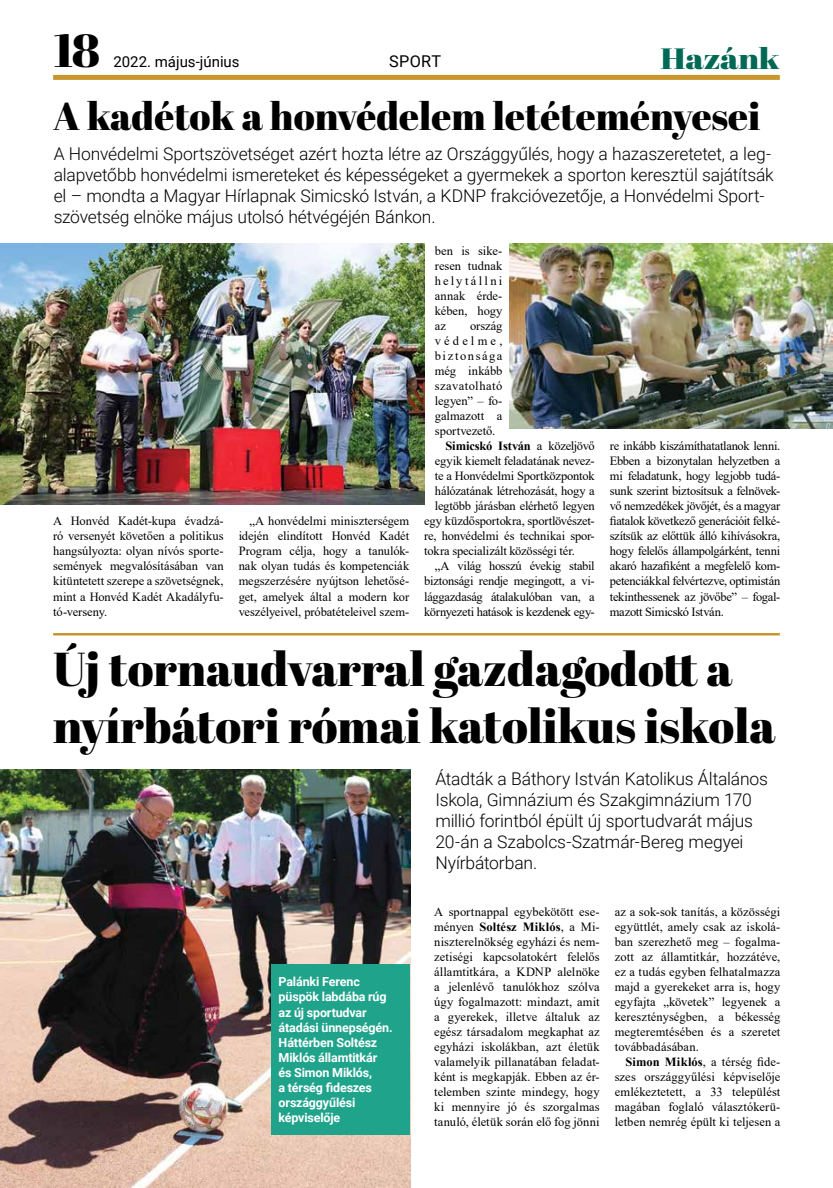
<style>
.page{position:relative;width:833px;height:1188px;background:#fff}
.page>*{position:absolute;margin:0;border:0;box-sizing:border-box;transform-origin:0 0}
.t1{font:47.5px/57px "Abril Fatface";color:#000}
.t2{font:38.75px "Abril Fatface";color:#000}
.t3{font:29.38px "Abril Fatface";letter-spacing:-.01em;color:#006956;scale:1.15 1}
.t4{font:300 17.5px/21px "Roboto";letter-spacing:-.01em;color:#000}
.t5{font:16.25px "Roboto";letter-spacing:.02em;color:#000}
.t6{font:15px "Roboto";color:#000}
.t7{font:12.5px/15px "Times New Roman";letter-spacing:-.01em;color:#000;text-align:justify}
.t8{font:700 12.5px/15px "Roboto";letter-spacing:-.01em;color:#fff}
.t9{font:700 12.5px "Times New Roman";letter-spacing:-.015em;color:#000}
.t10{font:12.5px "Times New Roman";letter-spacing:.035em;color:#000}
.t11{font:12.5px "Times New Roman";letter-spacing:.125em;color:#000}
.t12{font:12.5px "Times New Roman";letter-spacing:.25em;color:#000}
.s1{font-family:"Abril Fatface";font-size:46.25px}
.s2{font-weight:400}
.s3{font-weight:700}
</style>
<div class="page">
<div style="left:53px;top:75px;width:727px;height:5px;background:#c7962c"></div>
<img style="left:0;top:243px;width:424px;height:261px">
<img style="left:509px;top:243px;width:324px;height:185px">
<img style="left:0;top:769px;width:410px;height:418px">
<div style="left:271px;top:963px;width:139px;height:171px;background:#20a38b"></div>
<hr style="left:53px;top:632px;width:727px;height:3px;background:#c7962c">
<p class="t6" style="left:54px;top:51px;width:187px"><span class="s1">18</span> 2022. május-június</p>
<h3 class="t5" style="left:389px;top:50px;width:54px">SPORT</h3>
<h3 class="t3" style="left:660px;top:38px;width:105px">Hazánk</h3>
<h2 class="t2" style="left:53px;top:89px;width:709px">A kadétok a honvédelem letéteményesei</h2>
<p class="t4" style="left:54px;top:143px;width:721px">A Honvédelmi Sportszövetséget azért hozta létre az Országgyűlés, hogy a hazaszeretetet, a leg&shy;alapvetőbb honvédelmi ismereteket és képességeket a gyermekek a sporton keresztül sajátítsák el – mondta a Magyar Hírlapnak Simicskó István, a KDNP frakcióvezetője, a Honvédelmi Sport&shy;szövetség elnöke május utolsó hétvégéjén Bánkon.</p>
<p class="t7" style="left:53px;top:513px;width:172px">A Honvéd Kadét-kupa évadzá&shy;ró versenyét követően a politikus hangsúlyozta: olyan nívós sporte&shy;semények megvalósításában van kitüntetett szerepe a szövetségnek, mint a Honvéd Kadét Akadályfu&shy;tó-verseny.</p>
<p class="t7" style="left:239px;top:513px;width:172px;text-indent:11px">„A honvédelmi miniszterségem idején elindított Honvéd Kadét Program célja, hogy a tanulók&shy;nak olyan tudás és kompetenciák megszerzésére nyújtson lehetősé&shy;get, amelyek által a modern kor veszélyeivel, próbatételeivel szem-</p>
<p class="t7" style="left:435px;top:243px;width:69px">ben is sike&shy;resen tudnak helytállni annak érde&shy;kében, hogy az</p>
<p class="t7" style="left:470px;top:318px;width:34px">ország</p>
<p class="t12" style="left:435px;top:332px;width:69px">védelme,</p>
<p class="t11" style="left:435px;top:347px;width:69px">biztonsága</p>
<p class="t7" style="left:435px;top:363px;width:69px">még inkább</p>
<p class="t10" style="left:435px;top:377px;width:69px">szavatolható</p>
<p class="t7" style="left:435px;top:393px;width:69px">legyen” – fo-</p>
<p class="t7" style="left:435px;top:408px;width:69px">galmazott a</p>
<p class="t7" style="left:435px;top:423px;width:62px">sportvezető.</p>
<p class="t9" style="left:445px;top:437px;width:151px">Simicskó István <span class="s2">a közeljövő</span></p>
<p class="t7" style="left:435px;top:453px;width:161px">egyik kiemelt feladatának nevez-</p>
<p class="t7" style="left:435px;top:468px;width:161px">te a Honvédelmi Sportközpontok</p>
<p class="t7" style="left:435px;top:483px;width:161px">hálózatának létrehozását, hogy a</p>
<p class="t7" style="left:435px;top:498px;width:161px">legtöbb járásban elérhető legyen</p>
<p class="t7" style="left:424px;top:513px;width:172px">egy küzdősportokra, sportlövészet-</p>
<p class="t7" style="left:424px;top:528px;width:172px">re, honvédelmi és technikai spor-</p>
<p class="t7" style="left:424px;top:543px;width:152px">tokra specializált közösségi tér.</p>
<p class="t7" style="left:435px;top:558px;width:161px">„A világ hosszú évekig stabil</p>
<p class="t7" style="left:424px;top:573px;width:172px">biztonsági rendje megingott, a vi-</p>
<p class="t7" style="left:424px;top:588px;width:172px">lággazdaság átalakulóban van, a</p>
<p class="t7" style="left:424px;top:603px;width:172px">környezeti hatások is kezdenek egy-</p>
<p class="t7" style="left:610px;top:438px;width:172px">re inkább kiszámíthatatlanok lenni.<br>Ebben a bizonytalan helyzetben a mi feladatunk, hogy legjobb tudá&shy;sunk szerint biztosítsuk a felnövek&shy;vő nemzedékek jövőjét, és a magyar fiatalok következő generációit felké&shy;szítsük az előttük álló kihívásokra, hogy felelős állampolgárként, tenni akaró hazafiként a megfelelő kom&shy;petenciákkal felvértezve, optimistán tekinthessenek az jövőbe” – fogal&shy;mazott Simicskó István.</p>
<h1 class="t1" style="left:53px;top:638px;width:723px">Új tornaudvarral gazdagodott a nyírbátori római katolikus iskola</h1>
<h3 class="t4" style="left:435px;top:767px;width:334px">Átadták a Báthory István Katolikus Általános Iskola, Gimnázium és Szakgimnázium 170 millió forintból épült új sportudvarát május 20-án a Szabolcs-Szatmár-Bereg megyei Nyírbátorban.</h3>
<p class="t7" style="left:434px;top:903px;width:167px">A sportnappal egybekötött ese&shy;ményen <span class="s3">Soltész Miklós</span>, a Mi&shy;niszterelnökség egyházi és nem&shy;zetiségi kapcsolatokért felelős államtitkára, a KDNP alelnöke a jelenlévő tanulókhoz szólva úgy fogalmazott: mindazt, amit a gyerekek, illetve általuk az egész társadalom megkaphat az egyházi iskolákban, azt életük valamelyik pillanatában feladat&shy;ként is megkapják. Ebben az ér&shy;telemben szinte mindegy, hogy ki mennyire jó és szorgalmas tanuló, életük során elő fog jönni</p>
<p class="t7" style="left:615px;top:903px;width:167px">az a sok-sok tanítás, a közösségi együttlét, amely csak az iskolá&shy;ban szerezhető meg – fogalma&shy;zott az államtitkár, hozzátéve, ez a tudás egyben felhatalmazza majd a gyerekeket arra is, hogy egyfajta „követek” legyenek a kereszténységben, a békesség megteremtésében és a szeretet továbbadásában.</p>
<p class="t8" style="left:279px;top:973px;width:116px">Palánki Ferenc püspök labdába rúg az új sportudvar átadási ünnepségén.<br>Háttérben Soltész<br>Miklós államtitkár és Simon Miklós,<br>a térség fideszes országgyűlési képviselője</p>
<p class="t7" style="left:615px;top:1053px;width:167px;text-indent:11px"><span class="s3">Simon Miklós</span>, a térség fide&shy;szes országgyűlési képviselője emlékeztetett, a 33 települést magában foglaló választókerü&shy;letben nemrég épült ki teljesen a</p>
</div>
